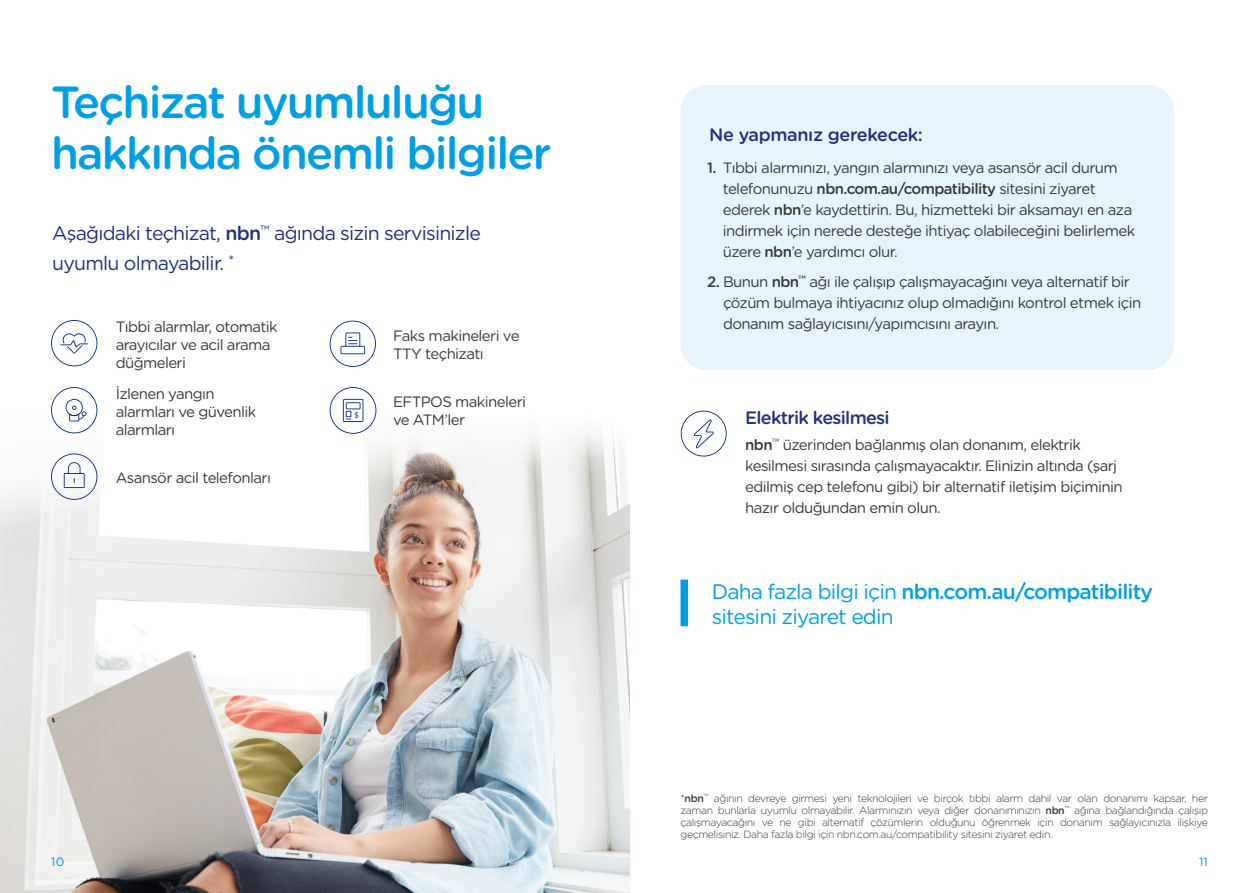
<style>
.page{position:relative;width:1259px;height:893px;background:#fff}
.page>*{position:absolute;margin:0;border:0;box-sizing:border-box;transform-origin:0 0}
.t1{font:500 45px/51px "Gotham Rounded";letter-spacing:-.04em;color:#009fe3}
.t2{font:21px/25.2px "Gotham Rounded";letter-spacing:-.04em;color:#009fe3}
.t3{font:19.5px/30px "Gotham Rounded";letter-spacing:-.04em;color:#21327e}
.t4{font:500 18px "Gotham Rounded";letter-spacing:-.02em;color:#21327e}
.t5{font:500 18px "Gotham Rounded";letter-spacing:-.04em;color:#21327e}
.t6{font:15px/21px "Gotham Rounded";letter-spacing:-.04em;color:#3a3a39}
.t7{font:12px "Gotham Rounded";color:#009fe3}
.t8{font:300 10.5px/12px "Gotham Rounded";letter-spacing:-.04em;color:#3a3a39;text-align:justify}
.s1{font-weight:500}
</style>
<div class="page">
<img style="left:0;top:629px;width:629px;height:264px">
<svg style="left:0;top:610px;width:629px;height:19px"></svg>
<svg style="left:0;top:320px;width:629px;height:290px"></svg>
<svg style="left:51px;top:453px;width:46px;height:47px"></svg>
<svg style="left:51px;top:320px;width:46px;height:46px"></svg>
<svg style="left:330px;top:321px;width:46px;height:46px"></svg>
<svg style="left:51px;top:387px;width:46px;height:46px"></svg>
<svg style="left:330px;top:387px;width:46px;height:47px"></svg>
<svg style="left:681px;top:411px;width:45px;height:46px"></svg>
<div style="left:680px;top:85px;width:494px;height:285px;background:#e6f5fc;border-radius:26px"></div>
<div style="left:680px;top:580px;width:8px;height:46px;background:#009fe3"></div>
<h1 class="t1" style="left:51px;top:75px;width:502px">Teçhizat uyumluluğu hakkında önemli bilgiler</h1>
<h3 class="t3" style="left:52px;top:218px;width:430px">Aşağıdaki teçhizat, <span class="s1">nbn</span><sup>™</sup> ağında sizin servisinizle uyumlu olmayabilir. <sup>*</sup></h3>
<p class="t6" style="left:116px;top:317px;width:164px;line-height:18px">Tıbbi alarmlar, otomatik arayıcılar ve acil arama düğmeleri</p>
<p class="t6" style="left:393px;top:326px;width:128px;line-height:18px">Faks makineleri ve<br>TTY teçhizatı</p>
<p class="t6" style="left:116px;top:384px;width:142px;line-height:18px">İzlenen yangın alarmları ve güvenlik alarmları</p>
<p class="t6" style="left:393px;top:392px;width:135px;line-height:18px">EFTPOS makineleri ve ATM’ler</p>
<p class="t6" style="left:116px;top:466px;width:157px">Asansör acil telefonları</p>
<p class="t4" style="left:709px;top:122px;width:215px">Ne yapmanız gerekecek:</p>
<p class="t6" style="left:723px;top:157px;width:414px;text-indent:-16px"><span class="s1">1.</span> Tıbbi alarmınızı, yangın alarmınızı veya asansör acil durum telefonunuzu <span class="s1">nbn.com.au/compatibility</span> sitesini ziyaret ederek <span class="s1">nbn</span>’e kaydettirin. Bu, hizmetteki bir aksamayı en aza indirmek için nerede desteğe ihtiyaç olabileceğini belirlemek üzere <span class="s1">nbn</span>’e yardımcı olur.</p>
<p class="t6" style="left:723px;top:270px;width:420px;text-indent:-16px"><span class="s1">2.</span> Bunun <span class="s1">nbn</span><sup>™</sup> ağı ile çalışıp çalışmayacağını veya alternatif bir çözüm bulmaya ihtiyacınız olup olmadığını kontrol etmek için donanım sağlayıcısını/yapımcısını arayın.</p>
<p class="t5" style="left:745px;top:405px;width:146px">Elektrik kesilmesi</p>
<p class="t6" style="left:745px;top:433px;width:379px"><span class="s1">nbn</span><sup>™</sup> üzerinden bağlanmış olan donanım, elektrik kesilmesi sırasında çalışmayacaktır. Elinizin altında (şarj edilmiş cep telefonu gibi) bir alternatif iletişim biçiminin hazır olduğundan emin olun.</p>
<h2 class="t2" style="left:712px;top:578px;width:442px">Daha fazla bilgi için <span class="s1">nbn.com.au/compatibility </span>sitesini ziyaret edin</h2>
<p class="t8" style="left:680px;top:792px;width:529px">*<span class="s1">nbn</span><sup>™</sup> ağının devreye girmesi yeni teknolojileri ve birçok tıbbi alarm dahil var olan donanımı kapsar, her zaman bunlarla uyumlu olmayabilir. Alarmınızın veya diğer donanımınızın <span class="s1">nbn</span><sup>™</sup> ağına bağlandığında çalışıp çalışmayacağını ve ne gibi alternatif çözümlerin olduğunu öğrenmek için donanım sağlayıcınızla ilişkiye geçmelisiniz. Daha fazla bilgi için nbn.com.au/compatibility sitesini ziyaret edin.</p>
<p class="t7" style="left:51px;top:853px;width:15px">10</p>
<p class="t7" style="left:1199px;top:853px;width:10px">11</p>
</div>
